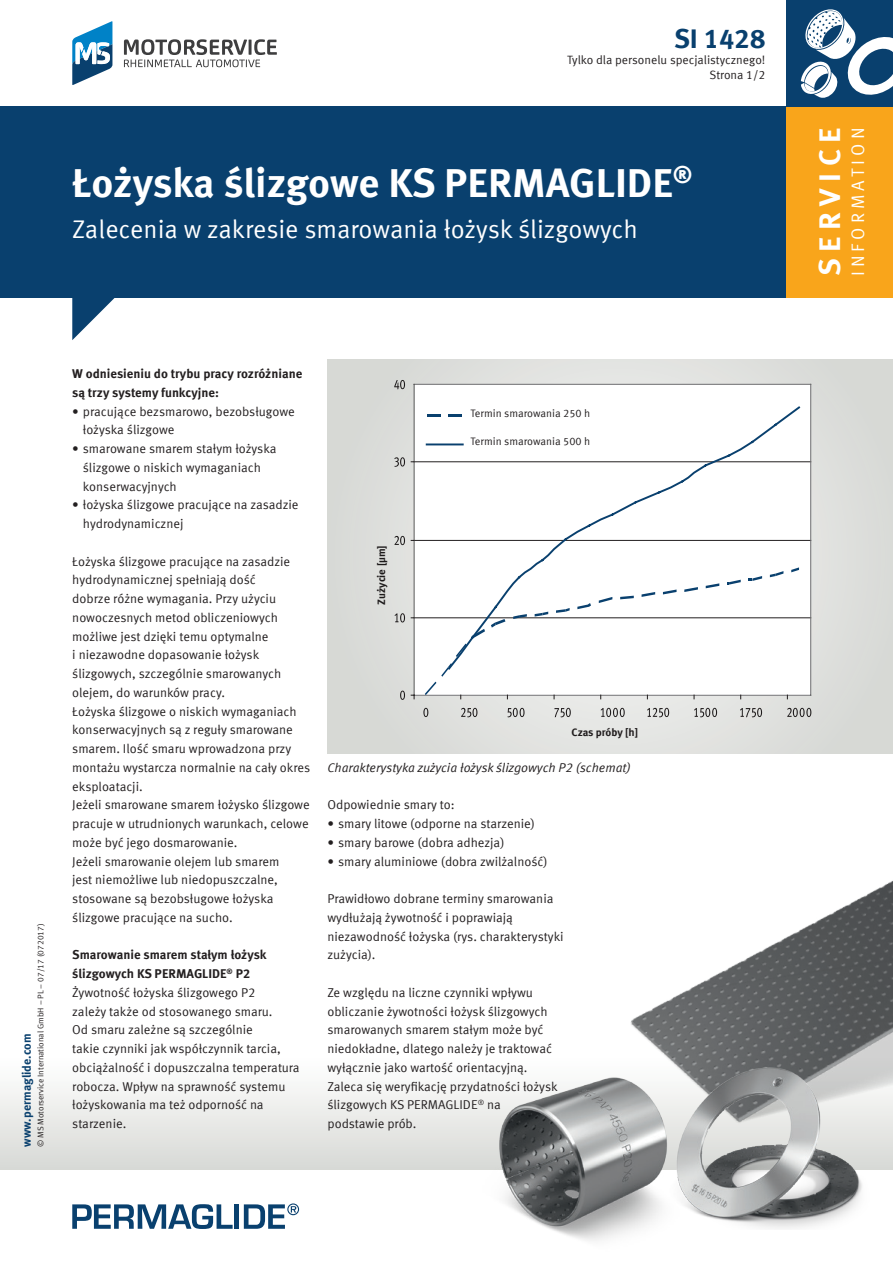
<style>
.page{position:relative;width:893px;height:1263px;background:#fff}
.page>*{position:absolute;margin:0;border:0;box-sizing:border-box;transform-origin:0 0}
._03_Headline{font:700 40.5px "Meta Offc Pro";color:#fff}
.t1{font:700 30px "Meta Offc Pro";letter-spacing:.225em;color:#fff}
.t2{font:700 27px "Meta Offc Pro";color:#09406e}
._04_Subline{font:25.5px "Meta Offc Pro Norm";letter-spacing:-.005em;color:#fff}
.t3{font:18px "Meta Offc Pro Norm";letter-spacing:.23em;color:#fff}
._10_Fließtext{font:12.75px/18.8px "Meta Offc Pro Norm";color:#231f20}
._10_Fließtext-2{font:700 12.75px/18.8px "Meta Offc Pro";color:#231f20}
.t4{font:12.75px "Meta Offc Pro Norm Ita";color:#231f20}
.Meta_8pt_normal{font:12px "Meta Offc Pro Norm";color:#231f20}
.t5{font:700 12px "Meta Offc Pro";color:#09406e}
.t6{font:10.8px "Meta Offc Pro Norm";color:#231f20}
.t7{font:700 10.8px "Meta Offc Pro";letter-spacing:-.005em;color:#231f20}
.t8{font:8.25px "Meta Offc Pro Norm";color:#231f20}
</style>
<div class="page">
<div style="left:0;top:1054px;width:893px;height:115px;background:linear-gradient(to bottom,#fff,#d8d9d6)"></div>
<div style="left:0;top:106px;width:893px;height:192px;background:#09406e"></div>
<svg style="left:72px;top:298px;width:43px;height:42px"></svg>
<div style="left:787px;top:106px;width:106px;height:192px;background:#f9a51b"></div>
<div style="left:787px;top:0;width:106px;height:106px;background:#09406e"></div>
<svg style="left:801px;top:9px;width:92px;height:89px"></svg>
<svg style="left:72px;top:1204px;width:161px;height:25px"></svg>
<div style="left:234px;top:1204px;width:5px;height:25px;background:#09406e"></div>
<svg style="left:244px;top:1203px;width:55px;height:26px"></svg>
<svg style="left:124px;top:39px;width:153px;height:28px"></svg>
<svg style="left:72px;top:21px;width:40px;height:64px"></svg>
<div style="left:327px;top:359px;width:566px;height:394px;background:#dedfdc"></div>
<img style="left:583px;top:880px;width:310px;height:192px">
<img style="left:657px;top:1061px;width:236px;height:168px">
<img style="left:462px;top:1072px;width:269px;height:169px">
<svg style="left:327px;top:379px;width:566px;height:375px"></svg>
<hr style="left:414px;top:617px;width:397px;height:1px;background:#231f20">
<hr style="left:414px;top:540px;width:397px;height:1px;background:#231f20">
<hr style="left:414px;top:461px;width:397px;height:1px;background:#231f20">
<hr style="left:414px;top:384px;width:397px;height:1px;background:#6f6f71">
<hr style="left:810px;top:384px;width:1px;height:311px;background:#6f6f71">
<hr style="left:414px;top:695px;width:397px;height:1px;background:#6f6f71">
<hr style="left:414px;top:384px;width:1px;height:311px;background:#6f6f71">
<svg style="left:411px;top:695px;width:4px;height:4px"></svg>
<svg style="left:425px;top:663px;width:27px;height:32px"></svg>
<div style="left:446px;top:405px;width:356px;height:266px;background:#fff"></div>
<svg style="left:400px;top:691px;width:5px;height:9px"></svg>
<svg style="left:395px;top:613px;width:10px;height:9px"></svg>
<svg style="left:394px;top:536px;width:11px;height:9px"></svg>
<svg style="left:394px;top:457px;width:11px;height:10px"></svg>
<svg style="left:394px;top:380px;width:11px;height:9px"></svg>
<svg style="left:423px;top:708px;width:5px;height:9px"></svg>
<svg style="left:461px;top:708px;width:16px;height:9px"></svg>
<svg style="left:507px;top:708px;width:18px;height:9px"></svg>
<svg style="left:554px;top:708px;width:17px;height:9px"></svg>
<svg style="left:601px;top:708px;width:24px;height:9px"></svg>
<svg style="left:647px;top:708px;width:22px;height:9px"></svg>
<svg style="left:694px;top:708px;width:23px;height:9px"></svg>
<svg style="left:740px;top:708px;width:22px;height:9px"></svg>
<svg style="left:787px;top:708px;width:24px;height:9px"></svg>
<svg style="left:427px;top:414px;width:13px;height:2px"></svg>
<svg style="left:448px;top:414px;width:14px;height:2px"></svg>
<hr style="left:427px;top:443px;width:36px;height:2px;background:#09406e">
<h3 class="t2" style="left:674px;top:18px;width:93px">SI 1428</h3>
<p class="Meta_8pt_normal" style="left:709px;top:66px;width:57px">Strona 1/2</p>
<p class="Meta_8pt_normal" style="left:567px;top:51px;width:200px">Tylko dla personelu specjalistycznego!</p>
<p class="_03_Headline" style="left:72px;top:151px;width:622px">Łożyska ślizgowe KS PERMAGLIDE<sup>®</sup></p>
<p class="_04_Subline" style="left:72px;top:210px;width:567px">Zalecenia w zakresie smarowania łożysk ślizgowych</p>
<p class="t8" style="left:34px;top:1147px;width:225px;rotate:-90deg">© MS Motorservice International GmbH – PL – 07/17 (072017)</p>
<p class="t5" style="left:17px;top:1147px;width:115px;rotate:-90deg">www.permaglide.com</p>
<p class="_10_Fließtext-2" style="left:72px;top:363px;width:232px">W odniesieniu do trybu pracy rozróżniane są trzy systemy funkcyjne:</p>
<p class="_10_Fließtext" style="left:83px;top:401px;width:213px;text-indent:-11px">• pracujące bezsmarowo, bezobsługowe łożyska ślizgowe</p>
<p class="_10_Fließtext" style="left:83px;top:438px;width:195px;text-indent:-11px">• smarowane smarem stałym łożyska ślizgowe o niskich wymaganiach konserwacyjnych</p>
<p class="_10_Fließtext" style="left:83px;top:495px;width:217px;text-indent:-11px">• łożyska ślizgowe pracujące na zasadzie hydrodynamicznej</p>
<p class="_10_Fließtext" style="left:72px;top:551px;width:219px">Łożyska ślizgowe pracujące na zasadzie hydrodynamicznej spełniają dość dobrze różne wymagania. Przy użyciu nowoczesnych metod obliczeniowych możliwe jest dzięki temu optymalne<br>i niezawodne dopasowanie łożysk ślizgowych, szczególnie smarowanych olejem, do warunków pracy.</p>
<p class="_10_Fließtext" style="left:72px;top:701px;width:239px">Łożyska ślizgowe o niskich wymaganiach konserwacyjnych są z reguły smarowane smarem. Ilość smaru wprowadzona przy montażu wystarcza normalnie na cały okres eksploatacji.</p>
<p class="_10_Fließtext" style="left:72px;top:795px;width:239px;text-align:justify">Jeżeli smarowane smarem łożysko ślizgowe pracuje w utrudnionych warunkach, celowe może być jego dosmarowanie.</p>
<p class="_10_Fließtext" style="left:72px;top:851px;width:209px">Jeżeli smarowanie olejem lub smarem jest niemożliwe lub niedopuszczalne, stosowane są bezobsługowe łożyska ślizgowe pracujące na sucho.</p>
<p class="_10_Fließtext-2" style="left:72px;top:945px;width:196px">Smarowanie smarem stałym łożysk ślizgowych KS PERMAGLIDE<sup>®</sup> P2</p>
<p class="_10_Fließtext" style="left:72px;top:982px;width:229px">Żywotność łożyska ślizgowego P2<br>zależy także od stosowanego smaru.<br>Od smaru zależne są szczególnie<br>takie czynniki jak współczynnik tarcia, obciążalność i dopuszczalna temperatura robocza. Wpływ na sprawność systemu łożyskowania ma też odporność na starzenie.</p>
<p class="t7" style="left:373px;top:605px;width:61px;rotate:-90deg">Zużycie [µm]</p>
<p class="t6" style="left:470px;top:405px;width:121px">Termin smarowania 250 h</p>
<p class="t6" style="left:470px;top:433px;width:121px">Termin smarowania 500 h</p>
<p class="t7" style="left:571px;top:724px;width:68px">Czas próby [h]</p>
<p class="t4" style="left:327px;top:758px;width:305px">Charakterystyka zużycia łożysk ślizgowych P2 (schemat)</p>
<p class="_10_Fließtext" style="left:327px;top:795px;width:129px">Odpowiednie smary to:</p>
<p class="_10_Fließtext" style="left:327px;top:813px;width:209px">• smary litowe (odporne na starzenie)</p>
<p class="_10_Fließtext" style="left:327px;top:832px;width:179px">• smary barowe (dobra adhezja)</p>
<p class="_10_Fließtext" style="left:327px;top:851px;width:222px">• smary aluminiowe (dobra zwilżalność)</p>
<p class="_10_Fließtext" style="left:327px;top:888px;width:238px">Prawidłowo dobrane terminy smarowania wydłużają żywotność i poprawiają niezawodność łożyska (rys. charakterystyki zużycia).</p>
<p class="_10_Fließtext" style="left:327px;top:982px;width:232px">Ze względu na liczne czynniki wpływu obliczanie żywotności łożysk ślizgowych smarowanych smarem stałym może być niedokładne, dlatego należy je traktować wyłącznie jako wartość orientacyjną.<br>Zaleca się weryfikację przydatności łożysk ślizgowych KS PERMAGLIDE<sup>®</sup> na podstawie prób.</p>
<h2 class="t1" style="left:806px;top:276px;width:150px;rotate:-90deg">SERVICE</h2>
<h3 class="t3" style="left:844px;top:276px;width:150px;rotate:-90deg">INFORMATION</h3>
</div>
